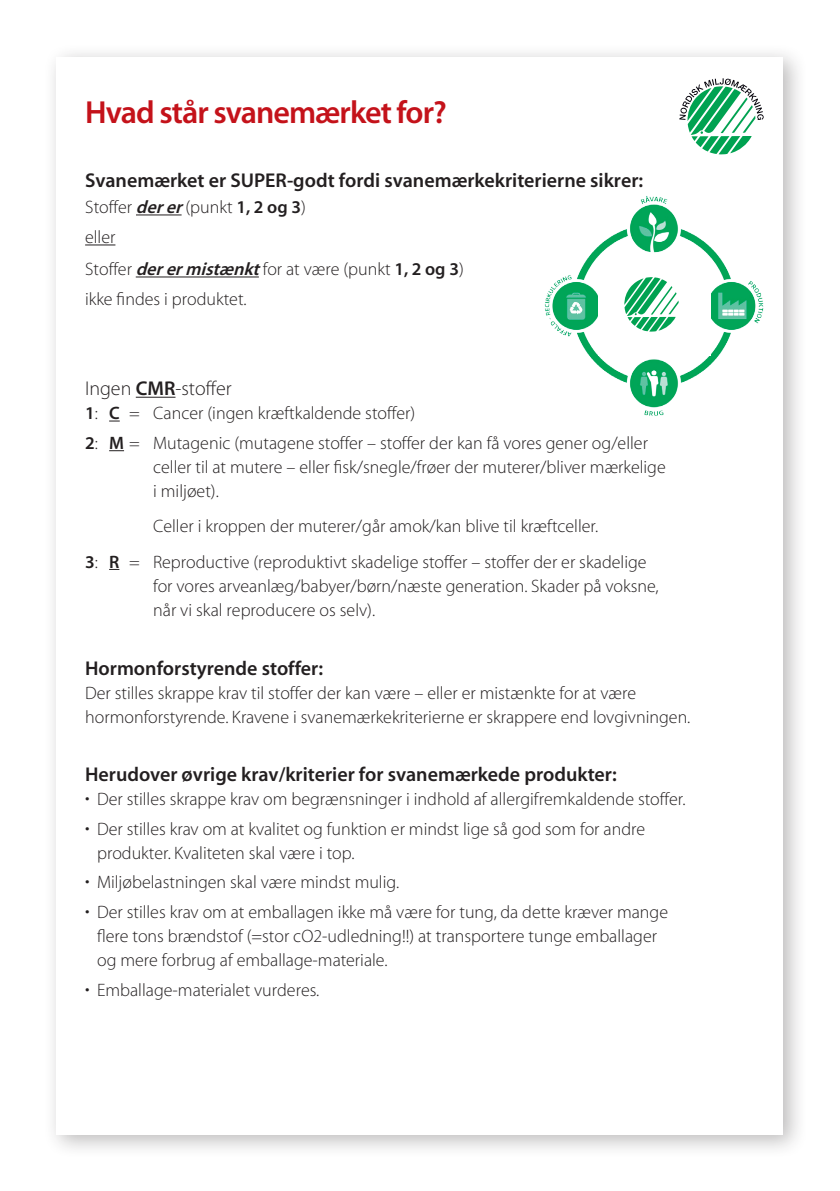
<style>
.page{position:relative;width:840px;height:1191px;background:#fff}
.page>*{position:absolute;margin:0;border:0;box-sizing:border-box;transform-origin:0 0}
.t1{font:32px "Myriad MM 565 600";letter-spacing:-.03em;color:#c4121a}
.t2{font:20px "Myriad MM 565 600";color:#231f20}
.t3{font:20px "Myriad MM 215 600";color:#231f20}
.t4{font:18px/24px "Myriad MM 215 600";color:#231f20}
.s1{font-family:"Myriad MM 565 600";font-style:italic}
.s2{font-family:"Myriad MM 565 600"}
</style>
<div class="page">
<div style="left:43px;top:43px;width:764px;height:1116px;background:#231f20;opacity:.3"></div>
<div style="left:57px;top:57px;width:725px;height:1077px;background:#fff"></div>
<hr style="left:136px;top:214px;width:45px;height:1px;background:#231f20">
<hr style="left:85px;top:244px;width:30px;height:1px;background:#231f20">
<hr style="left:136px;top:276px;width:123px;height:1px;background:#231f20">
<hr style="left:136px;top:397px;width:39px;height:1px;background:#231f20">
<svg style="left:109px;top:450px;width:15px;height:1px"></svg>
<svg style="left:679px;top:78px;width:84px;height:76px"></svg>
<img style="left:544px;top:196px;width:220px;height:220px">
<div style="left:597px;top:267px;width:113px;height:89px;background:#fff"></div>
<svg style="left:624px;top:277px;width:54px;height:55px"></svg>
<h1 class="t1" style="left:85px;top:97px;width:363px">Hvad står svanemærket for?</h1>
<p class="t2" style="left:85px;top:171px;width:559px">Svanemærket er SUPER-godt fordi svanemærkekriterierne sikrer:</p>
<p class="t4" style="left:85px;top:193px;width:222px;line-height:30px">Stoffer <span class="s1">derer</span>(punkt <span class="s2">1, 2 og 3</span>) eller</p>
<p class="t4" style="left:85px;top:255px;width:380px;line-height:30px">Stoffer <span class="s1">derermistænkt</span>for at være (punkt <span class="s2">1, 2 og 3</span>) ikke findes i produktet.</p>
<p class="t3" style="left:85px;top:379px;width:148px">Ingen <span class="s2">CMR</span>-stoffer</p>
<p class="t4" style="left:85px;top:399px;width:564px;line-height:29.6px"><span class="s2">1</span>: <span class="s2">C</span> = Cancer (ingen kræftkaldende stoffer)<br><span class="s2">2</span>: <span class="s2">M</span> = Mutagenic (mutagene stoffer – stoffer der kan få vores gener og/eller</p>
<p class="t4" style="left:153px;top:456px;width:514px">celler til at mutere – eller fisk/snegle/frøer der muterer/bliver mærkelige i miljøet).</p>
<p class="t4" style="left:85px;top:509px;width:562px;line-height:35.4px;text-indent:68px">Celler i kroppen der muterer/går amok/kan blive til kræftceller.<br><span class="s2">3</span>: <span class="s2">R</span> = Reproductive (reproduktivt skadelige stoffer – stoffer der er skadelige</p>
<p class="t4" style="left:153px;top:574px;width:506px">for vores arveanlæg/babyer/børn/næste generation. Skader på voksne, når vi skal reproducere os selv).</p>
<p class="t2" style="left:85px;top:658px;width:239px">Hormonforstyrende stoffer:</p>
<p class="t4" style="left:85px;top:682px;width:606px">Der stilles skrappe krav til stoffer der kan være – eller er mistænkte for at være hormonforstyrende. Kravene i svanemærkekriterierne er skrappere end lovgivningen.</p>
<p class="t2" style="left:85px;top:764px;width:533px">Herudover øvrige krav/kriterier for svanemærkede produkter:</p>
<p class="t4" style="left:85px;top:788px;width:601px">• Der stilles skrappe krav om begrænsninger i indhold af allergifremkaldende stoffer.</p>
<p class="t4" style="left:97px;top:817px;width:549px;text-indent:-12px">• Der stilles krav om at kvalitet og funktion er mindst lige så god som for andre produkter. Kvaliteten skal være i top.</p>
<p class="t4" style="left:85px;top:871px;width:315px">• Miljøbelastningen skal være mindst mulig.</p>
<p class="t4" style="left:97px;top:901px;width:572px;text-indent:-12px">• Der stilles krav om at emballagen ikke må være for tung, da dette kræver mange flere tons brændstof (=stor cO2-udledning!!) at transportere tunge emballager og mere forbrug af emballage-materiale.</p>
<p class="t4" style="left:85px;top:978px;width:236px">• Emballage-materialet vurderes.</p>
</div>
